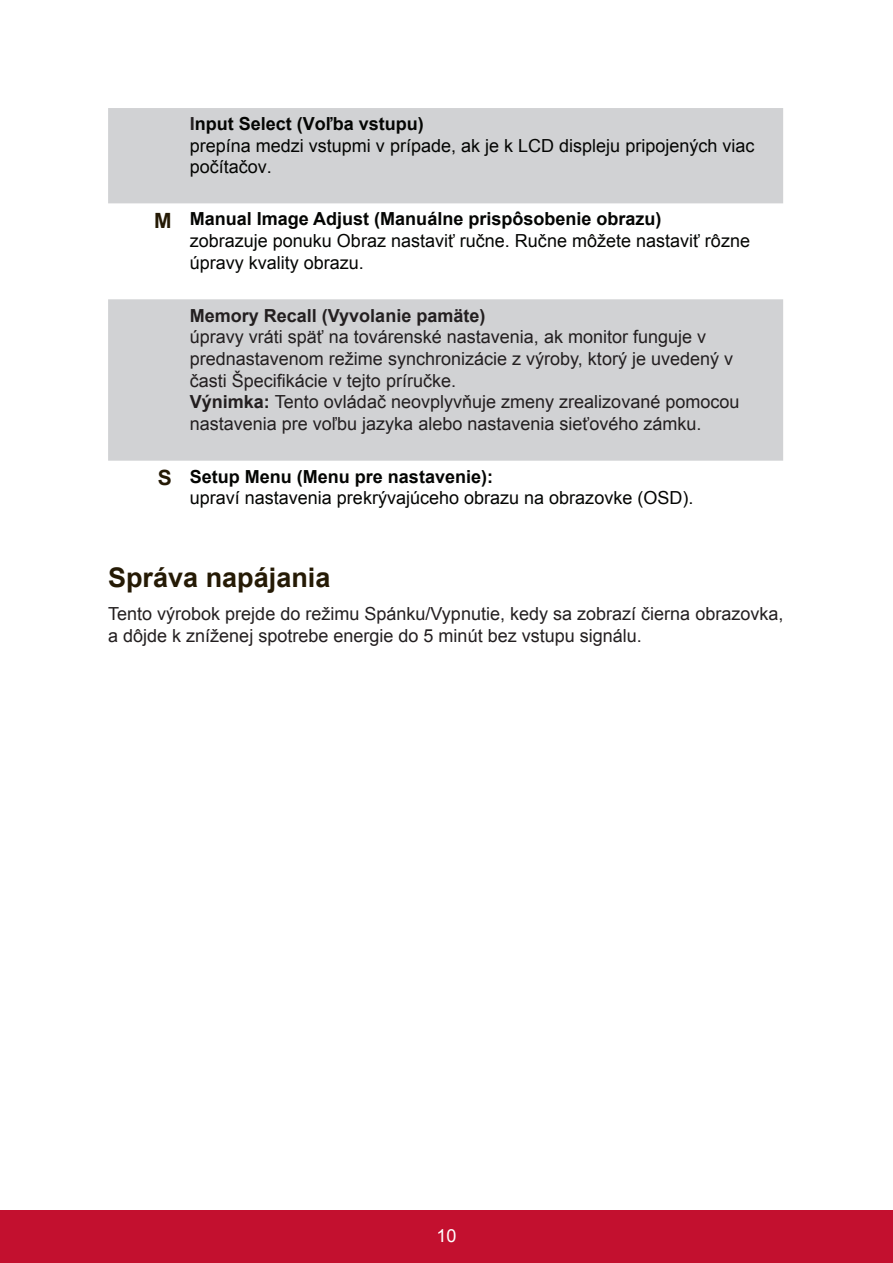
<style>
.page{position:relative;width:893px;height:1263px;background:#fff}
.page>*{position:absolute;margin:0;border:0;box-sizing:border-box;transform-origin:0 0}
.t1{font:700 27px "Arial";color:#251a05}
.t2{font:18px/21.6px "Arial";color:#231f20}
.t3{font:18px/21.6px "Arial";color:#040503}
.t4{font:700 18px "Arial";color:#231f20}
.t5{font:18px "Arial";color:#fff}
.s1{font-weight:700;color:#231f20}
.s2{font-weight:700}
.s3{font-weight:700;font-size:21px;color:#251a05}
</style>
<div class="page">
<div style="left:0;top:1210px;width:892px;height:53px;background:#c3102f"></div>
<svg style="left:108px;top:108px;width:674px;height:352px;fill:#d1d2d4"></svg>
<p class="t3" style="left:190px;top:113px;width:566px"><span class="s1">I</span><span class="s2">nput Select (Voľba vstupu)<br></span>prepína medzi vstupmi v prípade, ak je k LCD displeju pripojených viac počítačov.</p>
<p class="t3" style="left:190px;top:208px;width:561px;text-indent:-35px"><span class="s3">M</span> <span class="s2">Manual Image Adjust (Manuálne prispôsobenie obrazu)<br></span>zobrazuje ponuku Obraz nastaviť ručne. Ručne môžete nastaviť rôzne úpravy kvality obrazu.</p>
<p class="t4" style="left:190px;top:303px;width:297px">Memory Recall (Vyvolanie pamäte)</p>
<p class="t2" style="left:190px;top:326px;width:551px">úpravy vráti späť na továrenské nastavenia, ak monitor funguje v prednastavenom režime synchronizácie z výroby, ktorý je uvedený v časti Špecifikácie v tejto príručke.<br><span class="s2">Výnimka:</span> Tento ovládač neovplyvňuje zmeny zrealizované pomocou nastavenia pre voľbu jazyka alebo nastavenia sieťového zámku.</p>
<p class="t3" style="left:190px;top:466px;width:505px;text-indent:-32px"><span class="s3">S</span> <span class="s2">Setup Menu (Menu pre nastavenie):<br></span>upraví nastavenia prekrývajúceho obrazu na obrazovke (OSD).</p>
<h1 class="t1" style="left:108px;top:559px;width:224px">Správa napájania</h1>
<p class="t2" style="left:108px;top:603px;width:676px">Tento výrobok prejde do režimu Spánku/Vypnutie, kedy sa zobrazí čierna obrazovka, a dôjde k zníženej spotrebe energie do 5 minút bez vstupu signálu.</p>
<p class="t5" style="left:436px;top:1223px;width:22px">10</p>
</div>
